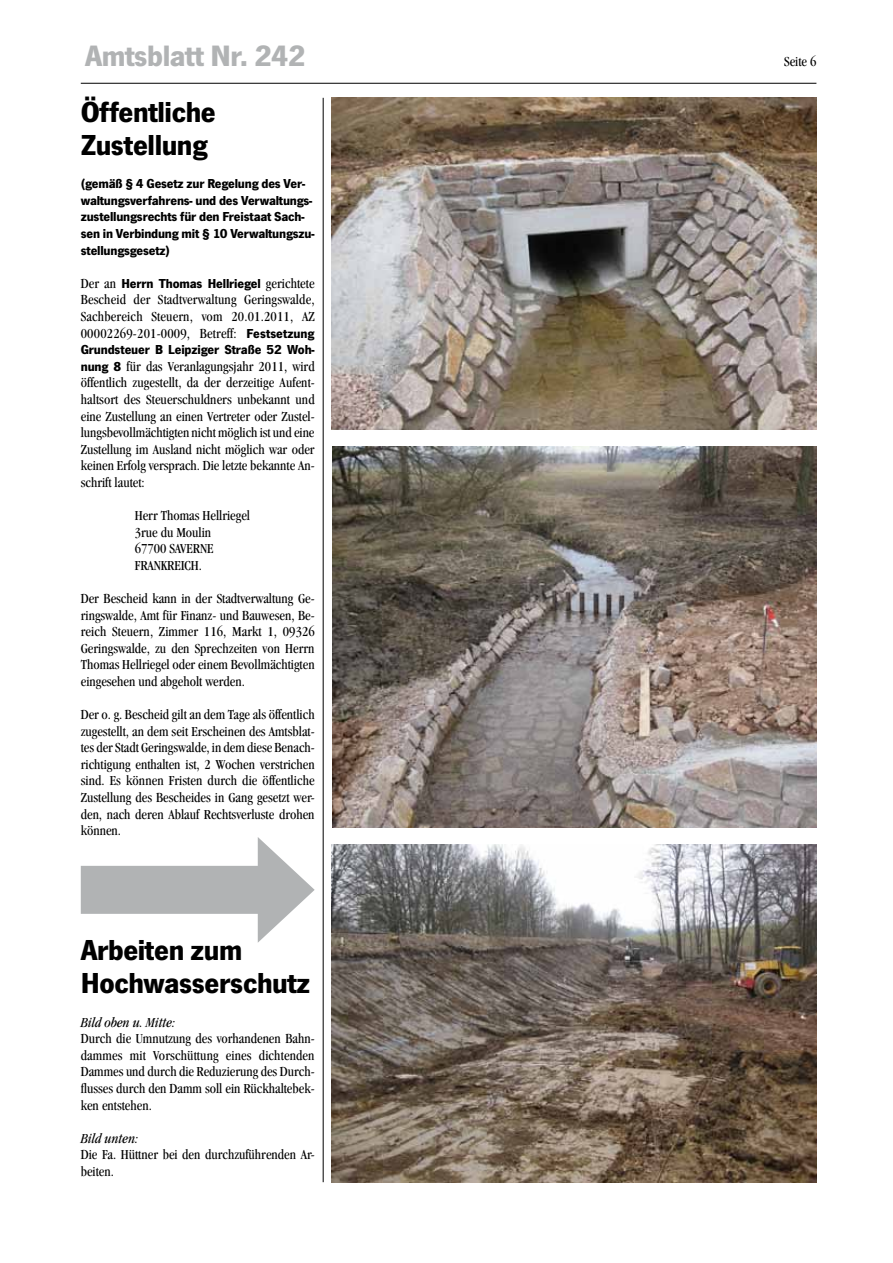
<style>
.page{position:relative;width:893px;height:1263px;background:#fff}
.page>*{position:absolute;margin:0;border:0;box-sizing:border-box;transform-origin:0 0}
.t1{font:700 30.6px "News Got T";letter-spacing:-.015em;color:#b1b3b4}
.t2{font:700 30px/33.2px "News Got T";letter-spacing:-.015em;color:#000}
.t3{font:condensed 14.25px/16.6px "Garamond";color:#000;text-align:justify}
.t4{font:italic condensed 14.25px "Garamond";color:#000}
.t5{font:700 13.5px/16.6px "News Got T";letter-spacing:-.015em;color:#000}
.s1{font-family:"Garamond";font-weight:400;font-stretch:condensed;font-size:14.25px}
.s2{font-family:"News Got T";font-weight:700;font-stretch:normal;font-size:13.5px}
</style>
<div class="page">
<hr style="left:81px;top:83px;width:735px;height:1px;background:#000">
<hr style="left:323px;top:98px;width:1px;height:1084px;background:#000">
<img style="left:332px;top:98px;width:484px;height:331px">
<img style="left:332px;top:446px;width:485px;height:381px">
<img style="left:332px;top:844px;width:484px;height:338px">
<div style="left:81px;top:866px;width:194px;height:48px;background:#b1b3b4"></div>
<svg style="left:258px;top:837px;width:57px;height:106px"></svg>
<h1 class="t1" style="left:85px;top:37px;width:222px">Amtsblatt Nr. 242</h1>
<p class="t3" style="left:784px;top:53px;width:34px">Seite 6</p>
<h2 class="t2" style="left:81px;top:94px;width:137px">Öffentliche<br>Zustellung</h2>
<p class="t5" style="left:81px;top:175px;width:235px">(gemäß § 4 Gesetz zur Regelung des Ver&shy;waltungsverfahrens- und des Verwaltungs&shy;zustellungsrechts für den Freistaat Sach&shy;sen in Verbindung mit § 10 Verwaltungszu&shy;stellungsgesetz)</p>
<p class="t5" style="left:81px;top:275px;width:235px"><span class="s1">Der an</span> Herrn Thomas Hellriegel <span class="s1">gerichtete</span></p>
<p class="t3" style="left:81px;top:291px;width:236px">Bescheid der Stadtverwaltung Geringswalde, Sachbereich Steuern, vom 20.01.2011, AZ 00002269-201-0009, Betreff: <span class="s2">Festsetzung</span></p>
<p class="t5" style="left:81px;top:341px;width:235px">Grundsteuer B Leipziger Straße 52 Woh-</p>
<p class="t3" style="left:81px;top:358px;width:236px"><span class="s2">nung 8</span> für das Veranlagungsjahr 2011, wird öffentlich zugestellt, da der derzeitige Aufent&shy;haltsort des Steuerschuldners unbekannt und eine Zustellung an einen Vertreter oder Zustel&shy;lungsbevollmächtigten nicht möglich ist und eine Zustellung im Ausland nicht möglich war oder keinen Erfolg versprach. Die letzte bekannte An&shy;schrift lautet:</p>
<p class="t3" style="left:135px;top:507px;width:117px;text-align:left">Herr Thomas Hellriegel<br>3rue du Moulin<br>67700 SAVERNE<br>FRANKREICH.</p>
<p class="t3" style="left:81px;top:590px;width:236px">Der Bescheid kann in der Stadtverwaltung Ge&shy;ringswalde, Amt für Finanz- und Bauwesen, Be&shy;reich Steuern, Zimmer 116, Markt 1, 09326<br>Geringswalde, zu den Sprechzeiten von Herrn Thomas Hellriegel oder einem Bevollmächtigten eingesehen und abgeholt werden.</p>
<p class="t3" style="left:81px;top:706px;width:236px">Der o. g. Bescheid gilt an dem Tage als öffentlich zugestellt, an dem seit Erscheinen des Amtsblat&shy;tes der Stadt Geringswalde, in dem diese Benach&shy;richtigung enthalten ist, 2 Wochen verstrichen sind. Es können Fristen durch die öffentliche Zustellung des Bescheides in Gang gesetzt wer&shy;den, nach deren Ablauf Rechtsverluste drohen können.</p>
<h2 class="t2" style="left:81px;top:933px;width:231px">Arbeiten zum<br>Hochwasserschutz</h2>
<p class="t4" style="left:81px;top:1014px;width:96px">Bild oben u. Mitte:</p>
<p class="t3" style="left:81px;top:1030px;width:235px">Durch die Umnutzung des vorhandenen Bahn&shy;dammes mit Vorschüttung eines dichtenden Dammes und durch die Reduzierung des Durch&shy;flusses durch den Damm soll ein Rückhaltebec&shy;ken entstehen.</p>
<p class="t4" style="left:81px;top:1130px;width:59px">Bild unten:</p>
<p class="t3" style="left:81px;top:1146px;width:235px">Die Fa. Hüttner bei den durchzuführenden Ar&shy;beiten.</p>
</div>
